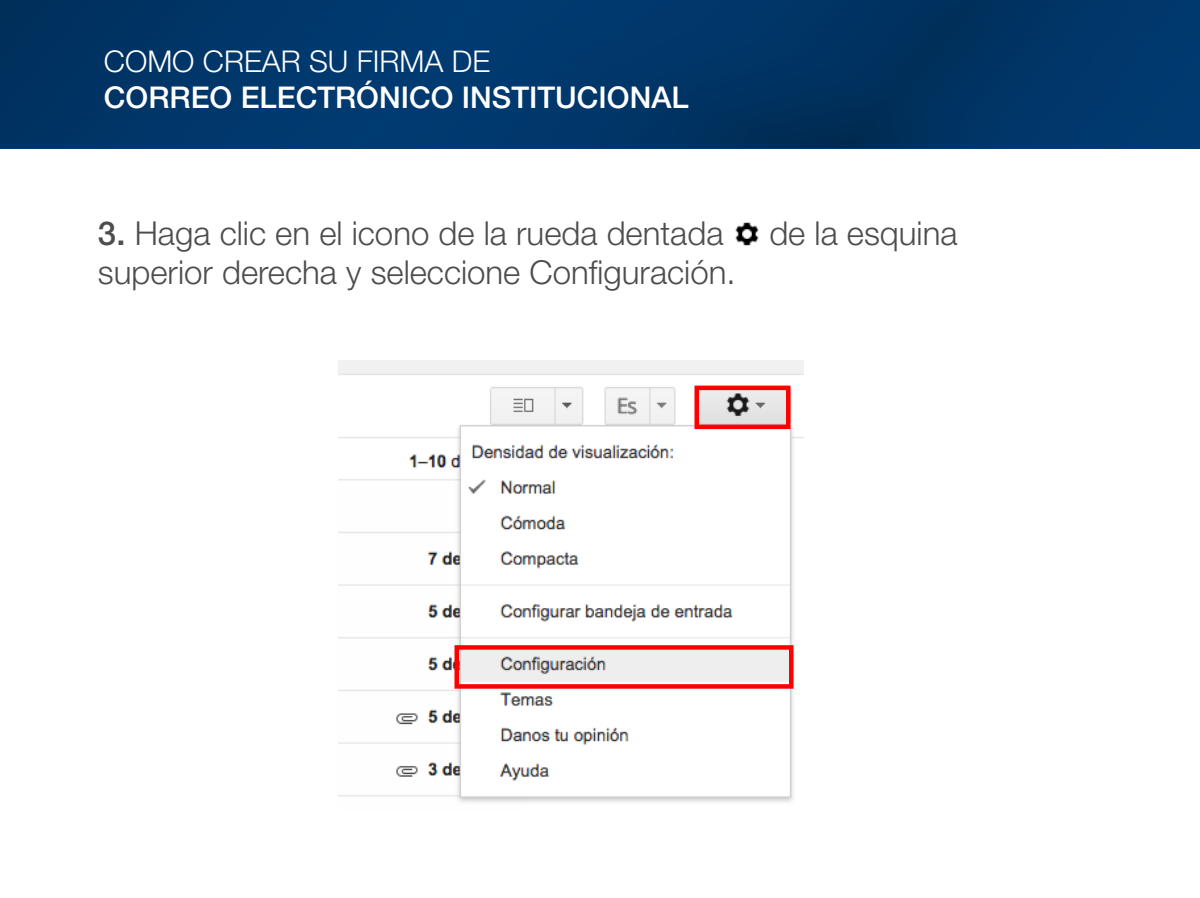
<style>
.page{position:relative;width:1200px;height:898px;background:#fff}
.page>*{position:absolute;margin:0;border:0;box-sizing:border-box;transform-origin:0 0}
.t1{font:300 33px "Helvetica Neue LT Std";color:#4d4d4d}
.t2{font:500 30px "Helvetica Neue LT Std";color:#fff}
.t3{font:300 30px "Helvetica Neue LT Std";color:#fff}
.s1{font-weight:500}
</style>
<div class="page">
<div style="left:0;top:0;width:1200px;height:147px;background:linear-gradient(to right,#003668,#003566)"></div>
<img style="left:338px;top:360px;width:466px;height:443px">
<div style="left:454px;top:645px;width:340px;height:43px;border:4px solid #f00"></div>
<div style="left:694px;top:386px;width:96px;height:43px;border:4px solid #f00"></div>
<img style="left:735px;top:222px;width:24px;height:24px">
<p class="t3" style="left:104px;top:43px;width:388px">COMO CREAR SU FIRMA DE</p>
<p class="t2" style="left:104px;top:79px;width:586px">CORREO ELECTRÓNICO INSTITUCIONAL</p>
<p class="t1" style="left:98px;top:213px;width:627px"><span class="s1">3.</span> Haga clic en el icono de la rueda dentada</p>
<p class="t1" style="left:769px;top:213px;width:190px">de la esquina</p>
<p class="t1" style="left:98px;top:252px;width:639px">superior derecha y seleccione Configuración.</p>
</div>
